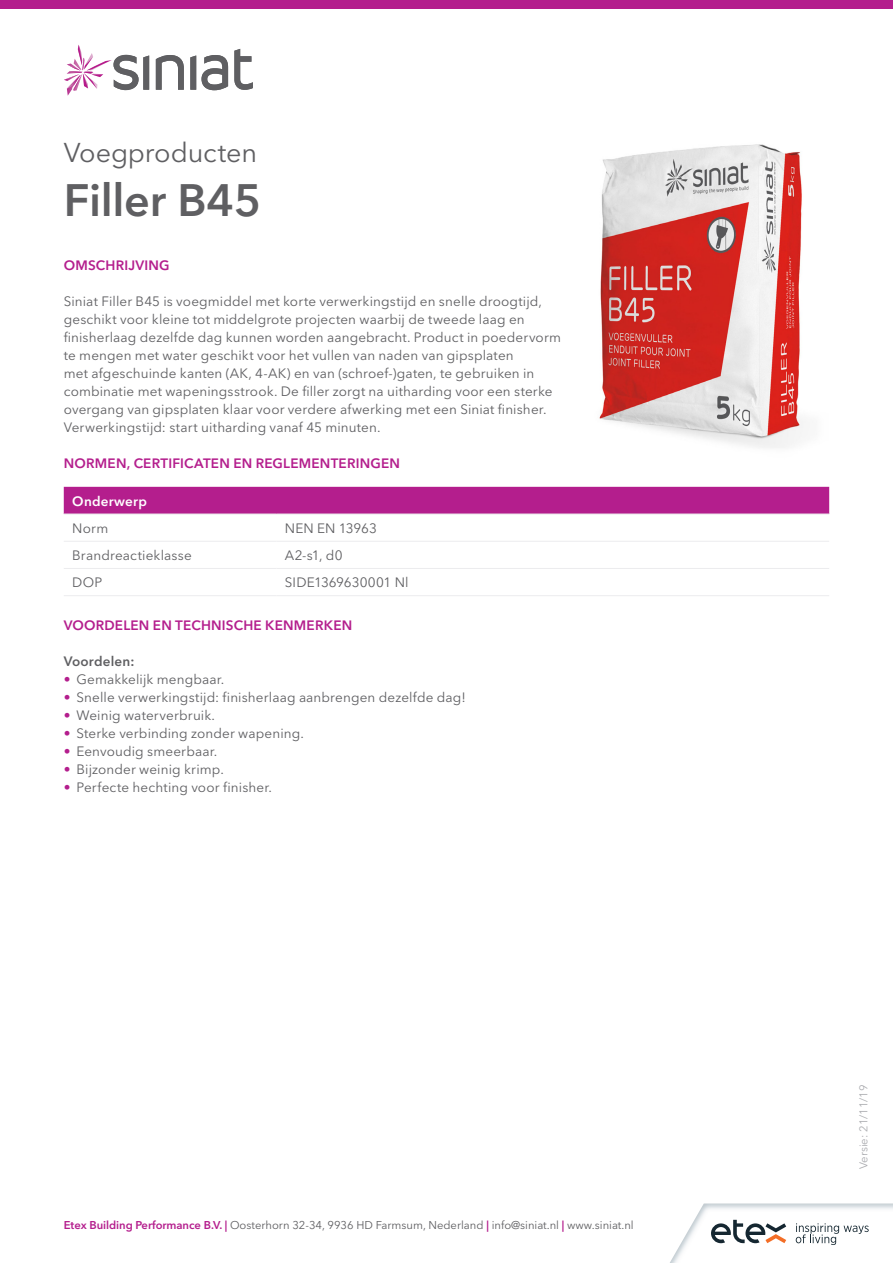
<style>
.page{position:relative;width:893px;height:1263px;background:#fff}
.page>*{position:absolute;margin:0;border:0;box-sizing:border-box;transform-origin:0 0}
.body_text{font:600 45px "Avenir Next W1 G";letter-spacing:-.005em;color:#5f5f62}
.body_text-2{font:27px "Avenir Next W1 G";letter-spacing:-.005em;color:#5f5f62}
.body_text-3{font:13.5px/18px "Avenir Next W1 G";letter-spacing:.01em;color:#5f5f62}
.Titel{font:600 13.5px "Avenir Next W1 G";letter-spacing:.015em;color:#b41e8d}
.Sub_Titel{font:600 13.5px "Avenir Next W1 G";letter-spacing:.015em;color:#5f5f62}
.body_text-4{font:600 13.5px "Avenir Next W1 G";letter-spacing:.015em;color:#fff}
.t1{font:11.25px "Avenir Next W1 G";color:#5f5f62}
.t2{font:11.25px "Avenir Next W1 G";color:#abacb0}
.s1{color:#b41e8d}
.s2{font-weight:600;color:#b41e8d}
</style>
<div class="page">
<svg style="left:202px;top:55px;width:26px;height:35px"></svg>
<svg style="left:156px;top:55px;width:28px;height:35px"></svg>
<svg style="left:190px;top:56px;width:6px;height:34px"></svg>
<svg style="left:234px;top:49px;width:19px;height:41px"></svg>
<svg style="left:64px;top:45px;width:85px;height:51px"></svg>
<div style="left:0;top:0;width:893px;height:9px;background:#b41e8d"></div>
<svg style="left:670px;top:1203px;width:223px;height:60px"></svg>
<div style="left:64px;top:487px;width:765px;height:27px;background:#b41e8d"></div>
<hr style="left:64px;top:514px;width:212px;height:1px;background:#ececee">
<hr style="left:276px;top:514px;width:553px;height:1px;background:#ececee">
<hr style="left:64px;top:541px;width:212px;height:1px;background:#ececee">
<hr style="left:276px;top:541px;width:553px;height:1px;background:#ececee">
<hr style="left:64px;top:568px;width:212px;height:1px;background:#ececee">
<hr style="left:276px;top:568px;width:553px;height:1px;background:#ececee">
<hr style="left:64px;top:595px;width:212px;height:1px;background:#ececee">
<hr style="left:276px;top:595px;width:553px;height:1px;background:#ececee">
<img style="left:599px;top:144px;width:204px;height:304px">
<p class="body_text-2" style="left:64px;top:136px;width:195px">Voegproducten</p>
<p class="body_text" style="left:64px;top:173px;width:199px">Filler B45</p>
<p class="Titel" style="left:64px;top:257px;width:107px">OMSCHRIJVING</p>
<p class="body_text-3" style="left:64px;top:292px;width:499px">Siniat Filler B45 is voegmiddel met korte verwerkingstijd en snelle droogtijd, geschikt voor kleine tot middelgrote projecten waarbij de tweede laag en finisherlaag dezelfde dag kunnen worden aangebracht. Product in poedervorm te mengen met water geschikt voor het vullen van naden van gipsplaten<br>met afgeschuinde kanten (AK, 4-AK) en van (schroef-)gaten, te gebruiken in combinatie met wapeningsstrook. De filler zorgt na uitharding voor een sterke overgang van gipsplaten klaar voor verdere afwerking met een Siniat finisher.<br>Verwerkingstijd: start uitharding vanaf 45 minuten.</p>
<p class="Titel" style="left:64px;top:455px;width:338px">NORMEN, CERTIFICATEN EN REGLEMENTERINGEN</p>
<p class="body_text-4" style="left:72px;top:493px;width:76px">Onderwerp</p>
<p class="body_text-3" style="left:72px;top:519px;width:37px">Norm</p>
<p class="body_text-3" style="left:285px;top:519px;width:93px">NEN EN 13963</p>
<p class="body_text-3" style="left:72px;top:546px;width:121px">Brandreactieklasse</p>
<p class="body_text-3" style="left:285px;top:546px;width:59px">A2-s1, d0</p>
<p class="body_text-3" style="left:72px;top:573px;width:31px">DOP</p>
<p class="body_text-3" style="left:285px;top:573px;width:125px">SIDE1369630001 Nl</p>
<p class="Titel" style="left:64px;top:617px;width:290px">VOORDELEN EN TECHNISCHE KENMERKEN</p>
<p class="Sub_Titel" style="left:64px;top:653px;width:72px">Voordelen:</p>
<p class="body_text-3" style="left:64px;top:670px;width:162px"><span class="s1">•</span> Gemakkelijk mengbaar.</p>
<p class="body_text-3" style="left:64px;top:688px;width:403px"><span class="s1">•</span> Snelle verwerkingstijd: finisherlaag aanbrengen dezelfde dag!</p>
<p class="body_text-3" style="left:64px;top:706px;width:153px"><span class="s1">•</span> Weinig waterverbruik.</p>
<p class="body_text-3" style="left:64px;top:724px;width:242px"><span class="s1">•</span> Sterke verbinding zonder wapening.</p>
<p class="body_text-3" style="left:64px;top:742px;width:155px"><span class="s1">•</span> Eenvoudig smeerbaar.</p>
<p class="body_text-3" style="left:64px;top:760px;width:162px"><span class="s1">•</span> Bijzonder weinig krimp.</p>
<p class="body_text-3" style="left:64px;top:778px;width:210px"><span class="s1">•</span> Perfecte hechting voor finisher.</p>
<p class="t1" style="left:64px;top:1218px;width:571px"><span class="s2">Etex Building Performance B.V. |</span> Oosterhorn 32-34, 9936 HD Farmsum, Nederland <span class="s2">|</span> info@siniat.nl <span class="s2">|</span> www.siniat.nl</p>
<p class="t1" style="left:204px;top:1218px;width:356px"><span class="s2">nv |</span> Bormst aat 24, 2830 Tisselt, België <span class="s2">|</span> info@siniat.be <span class="s2">|</span> www.siniat.be</p>
<p class="t2" style="left:857px;top:1169px;width:86px;rotate:-90deg">Versie: 21/11/19</p>
</div>
